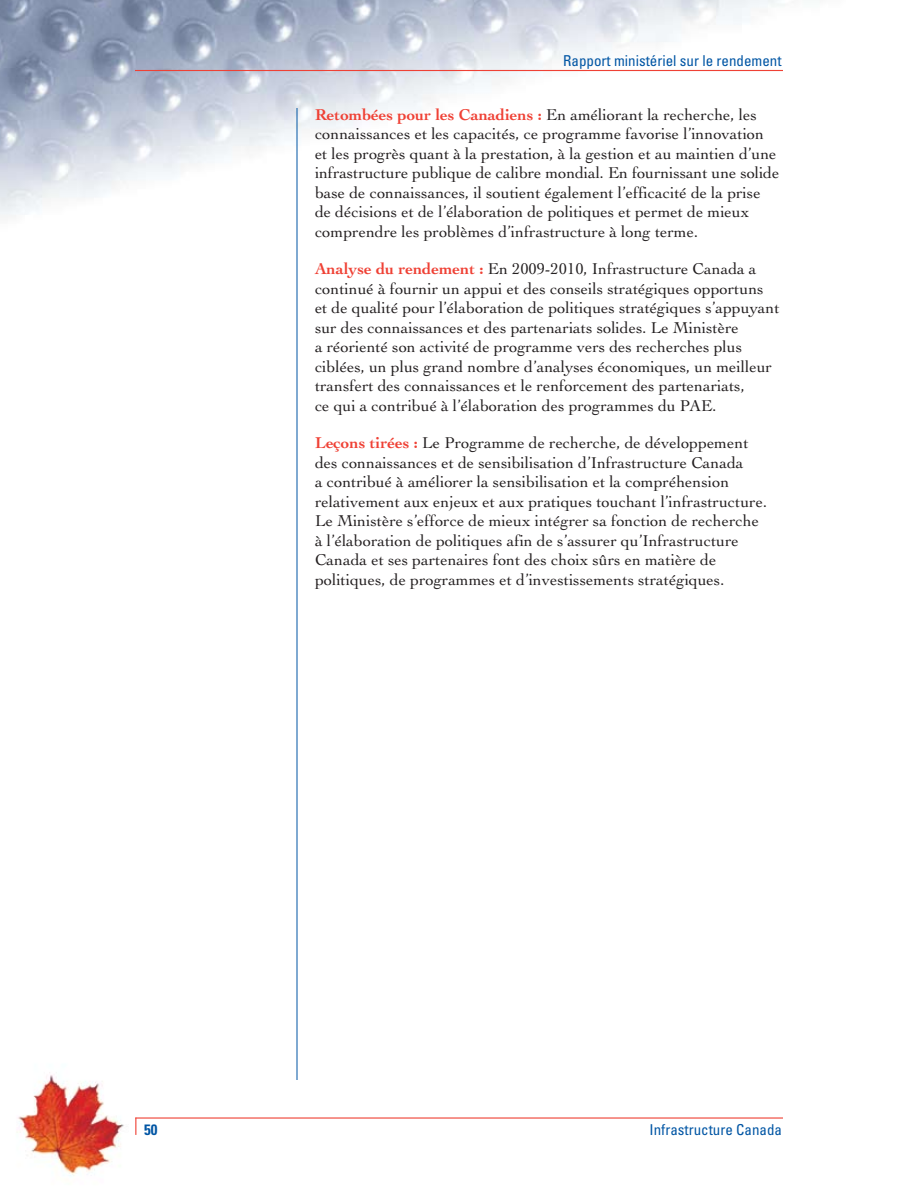
<style>
.page{position:relative;width:918px;height:1188px;background:#fff}
.page>*{position:absolute;margin:0;border:0;box-sizing:border-box;transform-origin:0 0}
.t1{font:16.5px/19.5px "Cochin LT Std";color:#231f20}
.t2{font:condensed 15px "Univers";color:#0055a4}
.t3{font:700 condensed 15px "Univers";color:#0055a4}
.s1{font-weight:700;color:#ef4135}
</style>
<div class="page">
<img style="left:0;top:0;width:785px;height:297px">
<img style="left:17px;top:1075px;width:107px;height:101px">
<hr style="left:135px;top:1117px;width:648px;height:2px;background:#ef4135">
<svg style="left:135px;top:1118px;width:1px;height:17px"></svg>
<hr style="left:135px;top:70px;width:648px;height:1px;background:#ef4135">
<hr style="left:297px;top:108px;width:1px;height:972px;background:#0055a4">
<p class="t2" style="left:563px;top:51px;width:220px">Rapport ministériel sur le rendement</p>
<p class="t1" style="left:315px;top:105px;width:466px"><span class="s1">Retombées pour les Canadiens :</span> En améliorant la recherche, les connaissances et les capacités, ce programme favorise l’innovation et les progrès quant à la prestation, à la gestion et au maintien d’une infrastructure publique de calibre mondial. En fournissant une solide base de connaissances, il soutient également l’efficacité de la prise de décisions et de l’élaboration de politiques et permet de mieux comprendre les problèmes d’infrastructure à long terme.</p>
<p class="t1" style="left:315px;top:259px;width:466px"><span class="s1">Analyse du rendement :</span> En 2009-2010, Infrastructure Canada a continué à fournir un appui et des conseils stratégiques opportuns et de qualité pour l’élaboration de politiques stratégiques s’appuyant sur des connaissances et des partenariats solides. Le Ministère<br>a réorienté son activité de programme vers des recherches plus ciblées, un plus grand nombre d’analyses économiques, un meilleur transfert des connaissances et le renforcement des partenariats,<br>ce qui a contribué à l’élaboration des programmes du PAE.</p>
<p class="t1" style="left:315px;top:433px;width:454px"><span class="s1">Leçons tirées :</span> Le Programme de recherche, de développement des connaissances et de sensibilisation d’Infrastructure Canada<br>a contribué à améliorer la sensibilisation et la compréhension relativement aux enjeux et aux pratiques touchant l’infrastructure.<br>Le Ministère s’efforce de mieux intégrer sa fonction de recherche à l’élaboration de politiques afin de s’assurer qu’Infrastructure Canada et ses partenaires font des choix sûrs en matière de politiques, de programmes et d’investissements stratégiques.</p>
<p class="t3" style="left:144px;top:1120px;width:15px">50</p>
<p class="t2" style="left:650px;top:1120px;width:134px">Infrastructure Canada</p>
</div>
